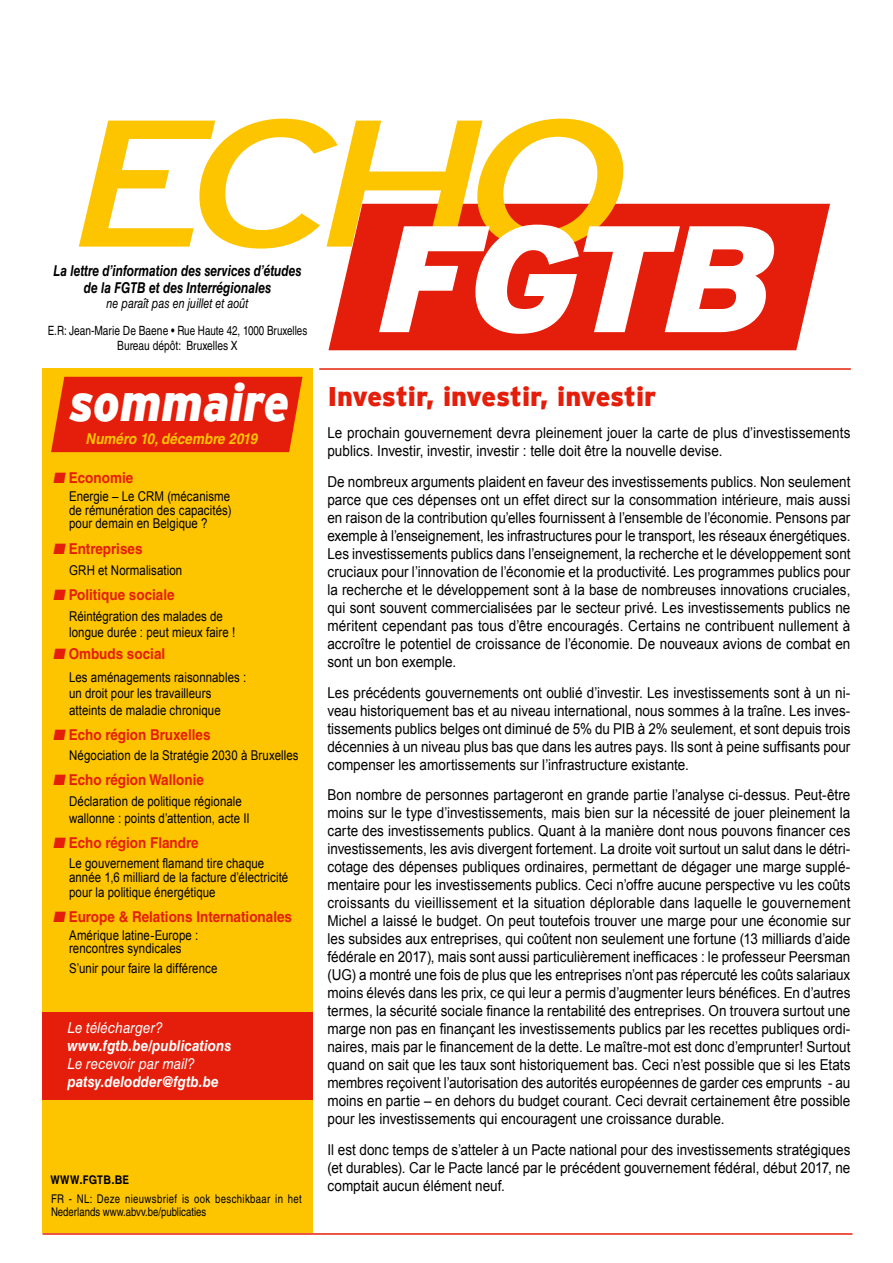
<style>
.page{position:relative;width:893px;height:1263px;background:#fff}
.page>*{position:absolute;margin:0;border:0;box-sizing:border-box;transform-origin:0 0}
.t1{font:italic 180px "Interstate";color:#fdc500;scale:1.33 1}
.t2{font:italic 900 151.2px "Interstate";color:#fff}
.t3{font:italic 900 52.5px "Interstate";color:#fff;scale:.9 1}
.t4{font:900 27px "Interstate";letter-spacing:-.01em;color:#e41e0a}
.t5{font:15px/18px "Arial";letter-spacing:.005em;color:#000;text-align:justify;scale:.9 1}
.t6{font:700 15px "Helvetica LT Std";color:#e41e0a;scale:.9 1}
.t7{font:italic 700 15px/16.5px "Helvetica LT Std";color:#000;text-align:center;scale:.8 1}
.t8{font:italic 700 15px "Helvetica LT Std";color:#fff;scale:.9 1}
.t9{font:italic 15px "Helvetica LT Std";color:#fff;scale:.9 1}
.t10{font:italic 700 15px "Helvetica LT Std";color:#fdc500;scale:.9 1}
.t11{font:13.5px/13.5px "Arial";letter-spacing:.005em;color:#000;scale:.85 1}
.t12{font:italic 13.5px "Helvetica LT Std";color:#000;scale:.8 1}
.t13{font:12.75px/15px "Helvetica LT Std";color:#000;text-align:center;scale:.77 1}
.t14{font:12px/12.8px "Helvetica LT Std";letter-spacing:.035em;color:#000;scale:.8 1}
.t15{font:italic 700 12px "Helvetica LT Std";color:#000;scale:.9 1}
</style>
<div class="page">
<div style="left:43px;top:368px;width:270px;height:865px;background:#fdc500"></div>
<hr style="left:319px;top:368px;width:532px;height:2px;background:#e41e0a">
<hr style="left:43px;top:1233px;width:809px;height:2px;background:#e41e0a">
<svg style="left:328px;top:204px;width:502px;height:146px;background:#e52d1a"></svg>
<div style="left:51px;top:377px;width:251px;height:75px;background:#e41e0a"></div>
<div style="left:43px;top:1012px;width:270px;height:88px;background:#e41e0a"></div>
<h1 class="t1" style="left:68px;top:82px;width:425px">ECHO</h1>
<h2 class="t2" style="left:375px;top:192px;width:407px">FGTB</h2>
<p class="t7" style="left:54px;top:262px;width:311px">La lettre d’information des services d’études de la FGTB et des Interrégionales</p>
<p class="t12" style="left:106px;top:295px;width:179px">ne paraît pas en juillet et août</p>
<p class="t13" style="left:48px;top:323px;width:339px">E.R: Jean-Marie De Baene • Rue Haute 42, 1000 Bruxelles<br>Bureau dépôt: Bruxelles X</p>
<h3 class="t3" style="left:69px;top:372px;width:246px">sommaire</h3>
<p class="t10" style="left:86px;top:430px;width:196px">Numéro 10,décembre 2019</p>
<h3 class="t4" style="left:328px;top:381px;width:330px">Investir, investir, investir</h3>
<p class="t5" style="left:327px;top:424px;width:583px">Le prochain gouvernement devra pleinement jouer la carte de plus d’investissements publics. Investir, investir, investir : telle doit être la nouvelle devise.</p>
<p class="t5" style="left:327px;top:473px;width:583px">De nombreux arguments plaident en faveur des investissements publics. Non seulement parce que ces dépenses ont un effet direct sur la consommation intérieure, mais aussi en raison de la contribution qu’elles fournissent à l’ensemble de l’économie. Pensons par exemple à l’enseignement, les infrastructures pour le transport, les réseaux énergétiques.<br>Les investissements publics dans l’enseignement, la recherche et le développement sont cruciaux pour l’innovation de l’économie et la productivité. Les programmes publics pour la recherche et le développement sont à la base de nombreuses innovations cruciales, qui sont souvent commercialisées par le secteur privé. Les investissements publics ne méritent cependant pas tous d’être encouragés. Certains ne contribuent nullement à accroître le potentiel de croissance de l’économie. De nouveaux avions de combat en sont un bon exemple.</p>
<p class="t5" style="left:327px;top:683px;width:583px">Les précédents gouvernements ont oublié d’investir. Les investissements sont à un ni&shy;veau historiquement bas et au niveau international, nous sommes à la traîne. Les inves&shy;tissements publics belges ont diminué de 5% du PIB à 2% seulement, et sont depuis trois décennies à un niveau plus bas que dans les autres pays. Ils sont à peine suffisants pour compenser les amortissements sur l’infrastructure existante.</p>
<p class="t5" style="left:327px;top:786px;width:583px">Bon nombre de personnes partageront en grande partie l’analyse ci-dessus. Peut-être moins sur le type d’investissements, mais bien sur la nécessité de jouer pleinement la carte des investissements publics. Quant à la manière dont nous pouvons financer ces investissements, les avis divergent fortement. La droite voit surtout un salut dans le détri&shy;cotage des dépenses publiques ordinaires, permettant de dégager une marge supplé&shy;mentaire pour les investissements publics. Ceci n’offre aucune perspective vu les coûts croissants du vieillissement et la situation déplorable dans laquelle le gouvernement Michel a laissé le budget. On peut toutefois trouver une marge pour une économie sur les subsides aux entreprises, qui coûtent non seulement une fortune (13 milliards d’aide fédérale en 2017), mais sont aussi particulièrement inefficaces : le professeur Peersman (UG) a montré une fois de plus que les entreprises n’ont pas répercuté les coûts salariaux moins élevés dans les prix, ce qui leur a permis d’augmenter leurs bénéfices. En d’autres termes, la sécurité sociale finance la rentabilité des entreprises. On trouvera surtout une marge non pas en finançant les investissements publics par les recettes publiques ordi&shy;naires, mais par le financement de la dette. Le maître-mot est donc d’emprunter! Surtout quand on sait que les taux sont historiquement bas. Ceci n’est possible que si les Etats membres reçoivent l’autorisation des autorités européennes de garder ces emprunts - au moins en partie – en dehors du budget courant. Ceci devrait certainement être possible pour les investissements qui encouragent une croissance durable.</p>
<p class="t5" style="left:327px;top:1141px;width:583px">Il est donc temps de s’atteler à un Pacte national pour des investissements stratégiques (et durables). Car le Pacte lancé par le précédent gouvernement fédéral, début 2017, ne comptait aucun élément neuf.</p>
<p class="t6" style="left:53px;top:469px;width:91px">■ Economie</p>
<p class="t11" style="left:69px;top:490px;width:192px;text-align:justify">Energie – Le CRM (mécanisme de rémunération des capacités) pour demain en Belgique ?</p>
<p class="t6" style="left:53px;top:539px;width:101px">■ Entreprises</p>
<p class="t11" style="left:69px;top:563px;width:135px">GRH et Normalisation</p>
<p class="t6" style="left:53px;top:586px;width:137px">■ Politique sociale</p>
<p class="t11" style="left:69px;top:608px;width:197px;line-height:16.5px">Réintégration des malades de longue durée : peut mieux faire !</p>
<p class="t6" style="left:53px;top:644px;width:126px">■ Ombuds social</p>
<p class="t11" style="left:69px;top:669px;width:210px;line-height:16.5px">Les aménagements raisonnables : un droit pour les travailleurs atteints de maladie chronique</p>
<p class="t6" style="left:53px;top:726px;width:176px">■ Echo région Bruxelles</p>
<p class="t11" style="left:69px;top:748px;width:272px">Négociation de la Stratégie 2030 à Bruxelles</p>
<p class="t6" style="left:53px;top:771px;width:169px">■ Echo région Wallonie</p>
<p class="t11" style="left:69px;top:793px;width:214px;line-height:16.5px">Déclaration de politique régionale wallonne : points d’attention, acte II</p>
<p class="t6" style="left:53px;top:834px;width:163px">■ Echo région Flandre</p>
<p class="t11" style="left:69px;top:857px;width:259px">Le gouvernement flamand tire chaque année 1,6 milliard de la facture d’électricité</p>
<p class="t11" style="left:69px;top:885px;width:174px">pour la politique énergétique</p>
<p class="t6" style="left:53px;top:908px;width:267px">■ Europe &amp; Relations Internationales</p>
<p class="t11" style="left:69px;top:928px;width:154px">Amérique latine-Europe : rencontres syndicales</p>
<p class="t11" style="left:69px;top:962px;width:176px">S’unir pour faire la différence</p>
<p class="t9" style="left:67px;top:1019px;width:108px">Le télécharger?</p>
<p class="t8" style="left:67px;top:1036px;width:183px">www.fgtb.be/publications</p>
<p class="t9" style="left:67px;top:1055px;width:143px">Le recevoir par mail?</p>
<p class="t8" style="left:67px;top:1072px;width:170px">patsy.delodder@fgtb.be</p>
<p class="t15" style="left:51px;top:1173px;width:92px">WWW.FGTB.BE</p>
<p class="t14" style="left:51px;top:1193px;width:315px">FR - NL: Deze nieuwsbrief is ook beschikbaar in het<br>Nederlands www.abvv.be/publicaties</p>
</div>
